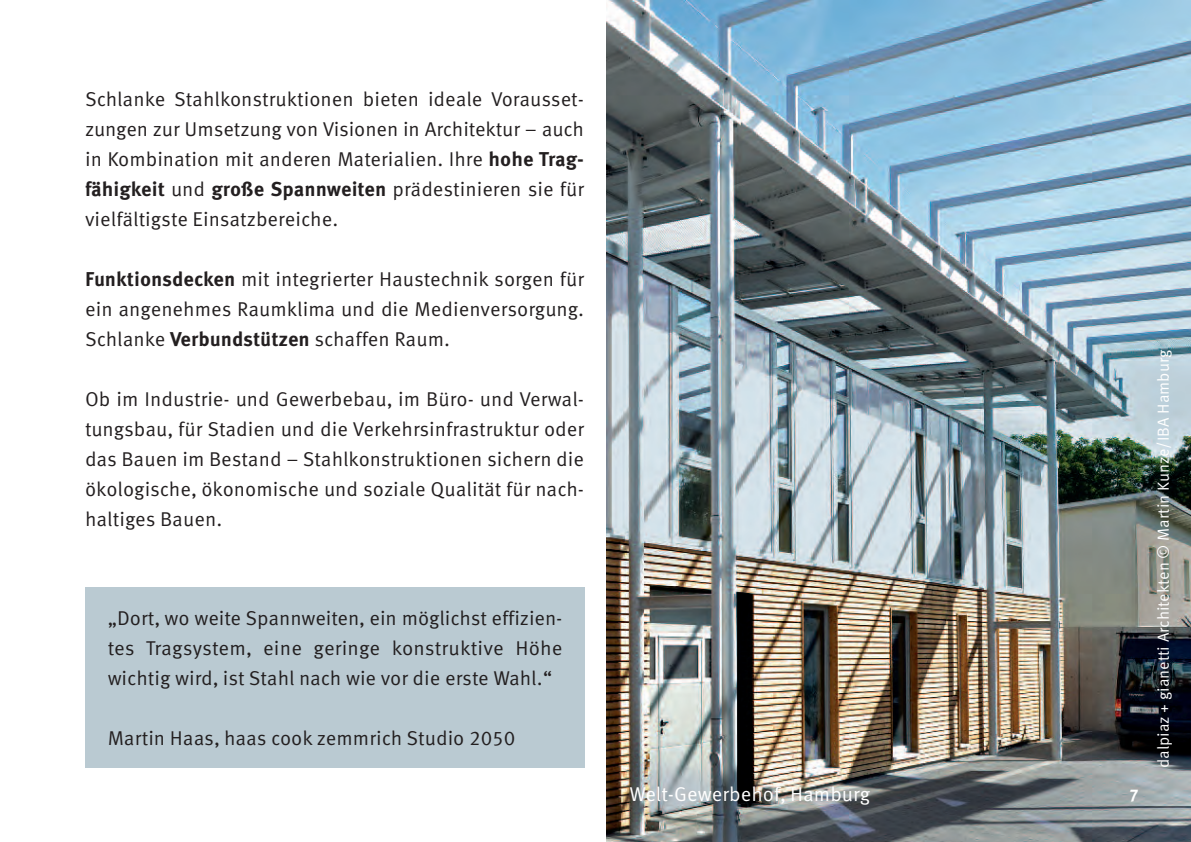
<style>
.page{position:relative;width:1191px;height:842px;background:#fff}
.page>*{position:absolute;margin:0;border:0;box-sizing:border-box;transform-origin:0 0}
.t1{font:20px/30px "Meta Corr";color:#231f20;text-align:justify}
.t2{font:20px "Meta Corr";color:#fff}
.t3{font:700 17px "Meta Corr";color:#fff}
.t4{font:16px "Meta Corr";color:#fff}
.s1{font-weight:700}
</style>
<div class="page">
<img style="left:607px;top:0;width:584px;height:842px">
<div style="left:85px;top:587px;width:499px;height:181px;background:#bacad2"></div>
<p class="t1" style="left:85px;top:86px;width:500px">Schlanke Stahlkonstruktionen bieten ideale Vorausset&shy;zungen zur Umsetzung von Visionen in Architektur – auch in Kombi nation mit anderen Materialien. Ihre <span class="s1">hohe Trag&shy;fähigkeit</span> und <span class="s1">große Spannweiten</span> prädestinieren sie für vielfältigste Einsatzbereiche.</p>
<p class="t1" style="left:85px;top:266px;width:500px"><span class="s1">Funktionsdecken</span> mit integrierter Haustechnik sorgen für ein angenehmes Raumklima und die Medienversorgung.<br>Schlanke <span class="s1">Verbundstützen</span> schaffen Raum.</p>
<p class="t1" style="left:85px;top:386px;width:500px">Ob im Industrie- und Gewerbebau, im Büro- und Verwal&shy;tungsbau, für Stadien und die Verkehrsinfrastruktur oder das Bauen im Bestand – Stahlkonstruktionen sichern die ökologische, ökonomische und soziale Qualität für nach&shy;haltiges Bauen.</p>
<p class="t1" style="left:108px;top:605px;width:456px">„Dort, wo weite Spannweiten, ein möglichst effizien&shy;tes Tragsystem, eine geringe konstruktive Höhe wichtig wird, ist Stahl nach wie vor die erste Wahl.“</p>
<p class="t1" style="left:108px;top:725px;width:409px">Martin Haas, haas cook zemmrich Studio 2050</p>
<p class="t2" style="left:629px;top:787px;width:242px">Welt-Gewerbehof, Hamburg</p>
<p class="t3" style="left:1129px;top:789px;width:11px">7</p>
<p class="t4" style="left:1157px;top:768px;width:420px;rotate:-90deg">dalpiaz + gianetti Architekten © Martin Kunze/IBA Hamburg</p>
</div>
